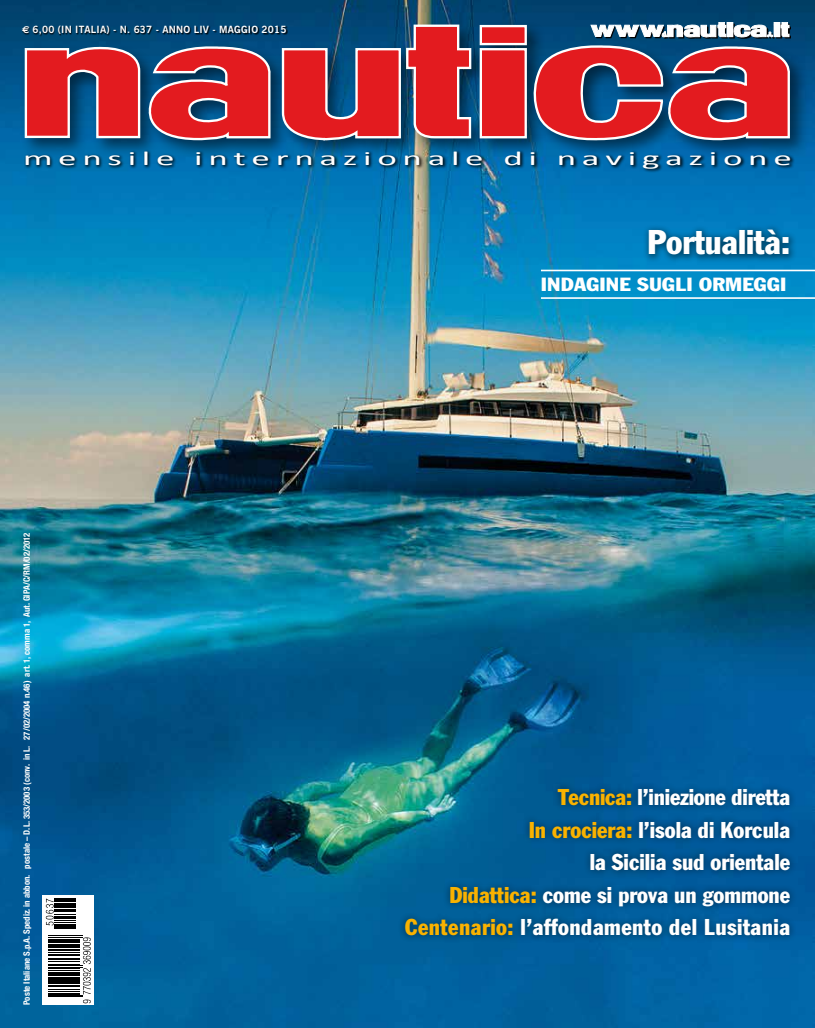
<style>
.page{position:relative;width:815px;height:1028px;background:#fff}
.page>*{position:absolute;margin:0;border:0;box-sizing:border-box;transform-origin:0 0}
.t1{font:condensed 33.75px "Franklin Gothic";color:#fff}
.t2{font:condensed 22.5px/32.5px "Franklin Gothic";color:#fff;text-align:right}
.t3{font:20px "Calibri";letter-spacing:.155em;color:#fff;scale:1.85 1}
.t4{font:condensed 18.75px "Franklin Gothic";letter-spacing:.01em;color:#fff;scale:1.2 1}
.t5{font:700 10px "News Gothic BT";letter-spacing:.02em;color:#fff}
.t6{font:700 condensed 8.75px "Helvetica Neue";color:#fff}
.s1{font-family:"Euro Sans"}
.s2{color:#f9b200}
</style>
<div class="page">
<img style="left:0;top:0;width:815px;height:1028px">
<div style="left:20px;top:20px;width:789px;height:139px;background:#000;opacity:.5"></div>
<svg style="left:25px;top:46px;width:116px;height:93px;background:#b83e4b"></svg>
<svg style="left:281px;top:25px;width:191px;height:115px;background:#9b3f51"></svg>
<div style="left:481px;top:49px;width:45px;height:88px;background:#e31b1f"></div>
<div style="left:480px;top:48px;width:47px;height:90px;border:2px solid #fff"></div>
<div style="left:481px;top:26px;width:45px;height:18px;background:#e31b1f"></div>
<div style="left:480px;top:25px;width:47px;height:20px;border:2px solid #fff"></div>
<svg style="left:147px;top:43px;width:125px;height:97px;background:#a94150"></svg>
<svg style="left:22px;top:26px;width:266px;height:11px;background:#00365a"></svg>
<svg style="left:528px;top:22px;width:262px;height:118px;background:#904d60"></svg>
<div style="left:642px;top:223px;width:155px;height:40px;background:#000;opacity:.45"></div>
<div style="left:43px;top:895px;width:51px;height:109px;background:#fff"></div>
<hr style="left:48px;top:996px;width:35px;height:1px;background:#000">
<hr style="left:48px;top:995px;width:35px;height:1px;background:#000">
<hr style="left:48px;top:994px;width:32px;height:1px;background:#000">
<hr style="left:48px;top:993px;width:32px;height:1px;background:#000">
<hr style="left:48px;top:992px;width:32px;height:1px;background:#000">
<hr style="left:48px;top:991px;width:32px;height:1px;background:#000">
<hr style="left:48px;top:990px;width:32px;height:1px;background:#000">
<hr style="left:48px;top:988px;width:32px;height:1px;background:#000">
<hr style="left:48px;top:986px;width:32px;height:1px;background:#000">
<hr style="left:48px;top:984px;width:32px;height:1px;background:#000">
<hr style="left:48px;top:983px;width:32px;height:1px;background:#000">
<hr style="left:48px;top:982px;width:32px;height:1px;background:#000">
<hr style="left:48px;top:981px;width:32px;height:1px;background:#000">
<hr style="left:48px;top:980px;width:32px;height:1px;background:#000">
<hr style="left:48px;top:979px;width:32px;height:1px;background:#000">
<hr style="left:48px;top:978px;width:32px;height:1px;background:#000">
<hr style="left:48px;top:977px;width:32px;height:1px;background:#000">
<hr style="left:48px;top:975px;width:32px;height:1px;background:#000">
<hr style="left:48px;top:973px;width:32px;height:1px;background:#000">
<hr style="left:48px;top:972px;width:32px;height:1px;background:#000">
<hr style="left:48px;top:970px;width:32px;height:1px;background:#000">
<hr style="left:48px;top:968px;width:32px;height:1px;background:#000">
<hr style="left:48px;top:966px;width:35px;height:1px;background:#000">
<hr style="left:48px;top:965px;width:35px;height:1px;background:#000">
<hr style="left:48px;top:964px;width:32px;height:1px;background:#000">
<hr style="left:48px;top:960px;width:32px;height:1px;background:#000">
<hr style="left:48px;top:959px;width:32px;height:1px;background:#000">
<hr style="left:48px;top:958px;width:32px;height:1px;background:#000">
<hr style="left:48px;top:955px;width:32px;height:1px;background:#000">
<hr style="left:48px;top:954px;width:32px;height:1px;background:#000">
<hr style="left:48px;top:953px;width:32px;height:1px;background:#000">
<hr style="left:48px;top:952px;width:32px;height:1px;background:#000">
<hr style="left:48px;top:950px;width:32px;height:1px;background:#000">
<hr style="left:48px;top:949px;width:32px;height:1px;background:#000">
<hr style="left:48px;top:947px;width:32px;height:1px;background:#000">
<hr style="left:48px;top:945px;width:32px;height:1px;background:#000">
<hr style="left:48px;top:944px;width:32px;height:1px;background:#000">
<hr style="left:48px;top:942px;width:32px;height:1px;background:#000">
<hr style="left:48px;top:941px;width:32px;height:1px;background:#000">
<hr style="left:48px;top:940px;width:32px;height:1px;background:#000">
<hr style="left:48px;top:938px;width:32px;height:1px;background:#000">
<svg style="left:83px;top:937px;width:8px;height:66px"></svg>
<hr style="left:48px;top:936px;width:35px;height:1px;background:#000">
<hr style="left:48px;top:935px;width:35px;height:1px;background:#000">
<svg style="left:46px;top:898px;width:30px;height:31px"></svg>
<div style="left:398px;top:781px;width:399px;height:162px;background:#000;opacity:.5"></div>
<div style="left:24px;top:149px;width:771px;height:24px;background:#000;opacity:.8"></div>
<hr style="left:541px;top:270px;width:274px;height:1px;background:#fff">
<hr style="left:541px;top:297px;width:274px;height:2px;background:#fff">
<p class="t5" style="left:22px;top:24px;width:266px"><span class="s1">E</span> 6,00 (IN ITALIA) - N. 637 - ANNO LIV - MAGGIO 2015</p>
<p class="t3" style="left:23px;top:145px;width:417px">mensile internazionale di navigazione</p>
<h1 class="t1" style="left:647px;top:222px;width:144px">Portualità:</h1>
<p class="t6" style="left:20px;top:1004px;width:474px;rotate:-90deg">Poste Italiane S.p.A. Spediz. in abbon. postale – D.L. 353/2003 (conv. in L. 27/02/2004 n.46) art. 1, comma 1, Aut. GIPA/C/RM/02/2012</p>
<p class="t4" style="left:541px;top:273px;width:206px">INDAGINE SUGLI ORMEGGI</p>
<p class="t2" style="left:405px;top:780px;width:387px"><span class="s2">Tecnica:</span> l’iniezione diretta<br><span class="s2">In crociera:</span> l’isola di Korcula<br>la Sicilia sud orientale<br><span class="s2">Didattica:</span> come si prova un gommone <span class="s2">Centenario:</span> l’affondamento del Lusitania</p>
</div>
